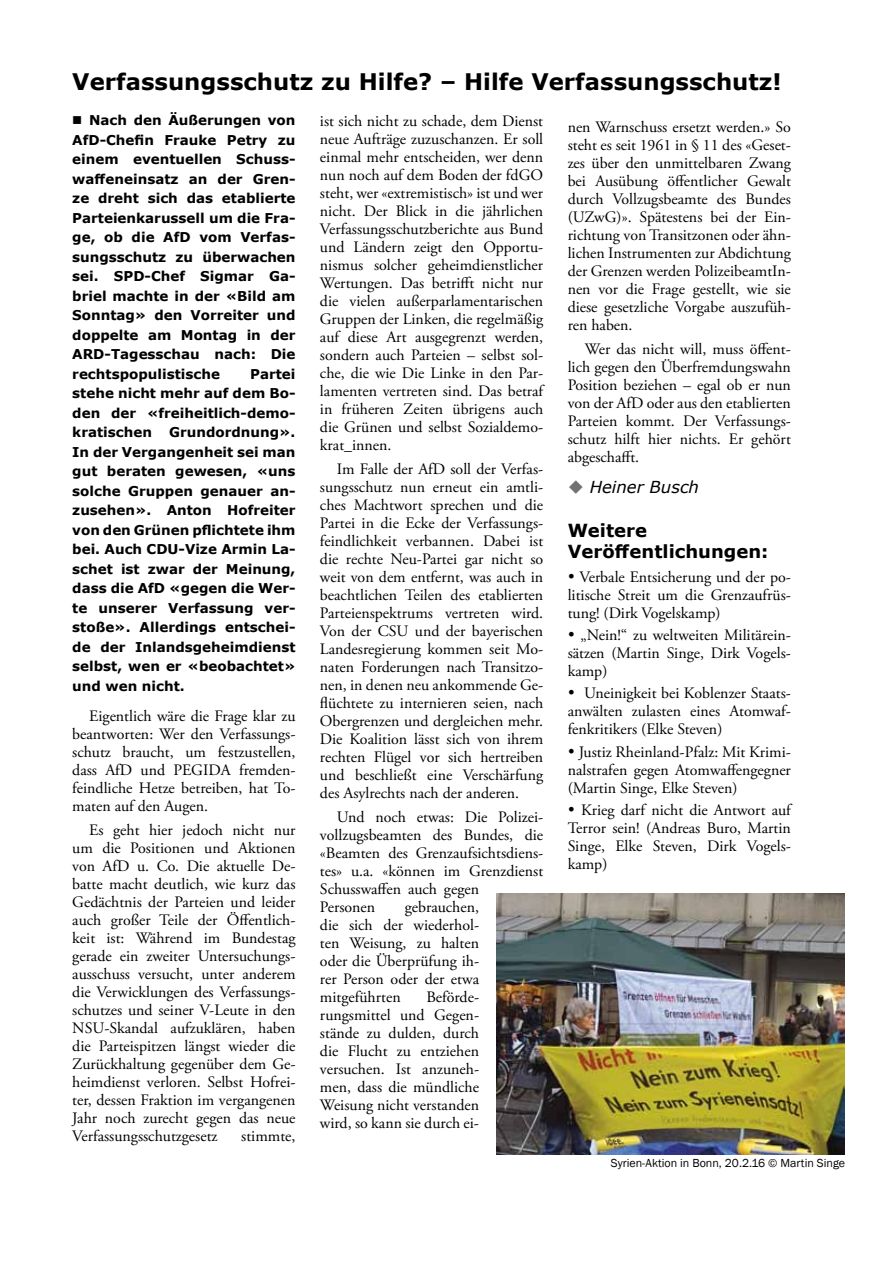
<style>
.page{position:relative;width:893px;height:1263px;background:#fff}
.page>*{position:absolute;margin:0;border:0;box-sizing:border-box;transform-origin:0 0}
.t1{font:700 22.8px "Verdana";color:#000}
.t2{font:700 18px/21px "Verdana";color:#000}
.t3{font:italic 16.5px "Verdana";color:#000}
.t4{font:15.9px/18px "Adobe Garamond Pro";color:#000;text-align:justify}
.t5{font:700 13.5px/19.5px "Verdana";color:#000;text-align:justify}
.t6{font:12px "Franklin Gothic";color:#000}
.s1{color:#707172}
</style>
<div class="page">
<img style="left:496px;top:893px;width:349px;height:261px">
<h1 class="t1" style="left:72px;top:65px;width:711px">Verfassungsschutz zu Hilfe? – Hilfe Verfassungsschutz!</h1>
<p class="t5" style="left:72px;top:110px;width:225px">■ Nach den Äußerungen von AfD-Chefin Frauke Petry zu einem eventuellen Schuss&shy;waffeneinsatz an der Gren&shy;ze dreht sich das etablierte Parteienkarussell um die Fra&shy;ge, ob die AfD vom Verfas&shy;sungsschutz zu überwachen sei. SPD-Chef Sigmar Ga&shy;briel machte in der «Bild am Sonntag» den Vorreiter und doppelte am Montag in der ARD-Tagesschau nach: Die rechtspopulistische</p>
<p class="t5" style="left:72px;top:364px;width:225px;text-indent:178px">Partei stehe nicht mehr auf dem Bo&shy;den der «freiheitlich-demo&shy;kratischen</p>
<p class="t5" style="left:72px;top:422px;width:225px;text-indent:97px">Grundordnung».<br>In der Vergangenheit sei man gut beraten gewesen, «uns solche Gruppen genauer an&shy;zusehen». Anton Hofreiter von den Grünen pflichtete ihm bei. Auch CDU-Vize Armin La&shy;schet ist zwar der Meinung, dass die AfD «gegen die Wer&shy;te unserer Verfassung ver&shy;stoße». Allerdings entschei&shy;de der Inlandsgeheimdienst selbst, wen er «beobachtet» und wen nicht.</p>
<p class="t4" style="left:72px;top:707px;width:225px;text-indent:17px">Eigentlich wäre die Frage klar zu beantworten: Wer den Verfassungs&shy;schutz braucht, um festzustellen, dass AfD und PEGIDA fremden&shy;feindliche Hetze betreiben, hat To&shy;maten auf den Augen.</p>
<p class="t4" style="left:72px;top:821px;width:225px;text-indent:17px">Es geht hier jedoch nicht nur um die Positionen und Aktionen von AfD u. Co. Die aktuelle De&shy;batte macht deutlich, wie kurz das Gedächtnis der Parteien und leider auch großer Teile der Öffentlich&shy;keit ist: Während im Bundestag gerade ein zweiter Untersuchungs&shy;ausschuss versucht, unter anderem die Verwicklungen des Verfassungs&shy;schutzes und seiner V-Leute in den NSU-Skandal aufzuklären, haben die Parteispitzen längst wieder die Zurückhaltung gegenüber dem Ge&shy;heimdienst verloren. Selbst Hofrei&shy;ter, dessen Fraktion im vergangenen Jahr noch zurecht gegen das neue Verfassungsschutzgesetz</p>
<p class="t4" style="left:241px;top:1127px;width:56px">stimmte,</p>
<p class="t4" style="left:320px;top:113px;width:225px">ist sich nicht zu schade, dem Dienst neue Aufträge zuzuschanzen. Er soll einmal mehr entscheiden, wer denn nun noch auf dem Boden der fdGO steht, wer «extremistisch» ist und wer nicht. Der Blick in die jährlichen Verfassungsschutzberichte aus Bund und Ländern zeigt den Opportu&shy;nismus solcher geheimdienstlicher Wertungen. Das betrifft nicht nur die vielen außerparlamentarischen Gruppen der Linken, die regelmäßig auf diese Art ausgegrenzt werden, sondern auch Parteien – selbst sol&shy;che, die wie Die Linke in den Par&shy;lamenten vertreten sind. Das betraf in früheren Zeiten übrigens auch die Grünen und selbst Sozialdemo&shy;krat_innen.</p>
<p class="t4" style="left:320px;top:461px;width:225px;text-indent:17px">Im Falle der AfD soll der Verfas&shy;sungsschutz nun erneut ein amtli&shy;ches Machtwort sprechen und die Partei in die Ecke der Verfassungs&shy;feindlichkeit verbannen. Dabei ist die rechte Neu-Partei gar nicht so weit von dem entfernt, was auch in beachtlichen Teilen des etablierten Parteienspektrums vertreten wird.<br>Von der CSU und der bayerischen Landesregierung kommen seit Mo&shy;naten Forderungen nach Transitzo&shy;nen, in denen neu ankommende Ge&shy;flüchtete zu internieren seien, nach Obergrenzen und dergleichen mehr.<br>Die Koalition lässt sich von ihrem rechten Flügel vor sich hertreiben und beschließt eine Verschärfung des Asylrechts nach der anderen.</p>
<p class="t4" style="left:320px;top:809px;width:225px;text-align:left;text-indent:17px">Und noch etwas: Die Polizei&shy;vollzugsbeamten des Bundes, die «Beamten des Grenzaufsichtsdiens&shy;tes» u.a. «können im Grenzdienst<br>Schusswaffen auch gegen<br>Personen</p>
<p class="t4" style="left:320px;top:899px;width:161px;text-indent:85px">gebrauchen, die sich der wiederhol&shy;ten Weisung, zu halten oder die Überprüfung ih&shy;rer Person oder der etwa mitgeführten</p>
<p class="t4" style="left:320px;top:989px;width:161px;text-indent:106px">Beförde&shy;rungsmittel und Gegen&shy;stände zu dulden, durch die Flucht zu entziehen versuchen. Ist anzuneh&shy;men, dass die mündliche Weisung nicht verstanden wird, so kann sie durch ei-</p>
<p class="t4" style="left:568px;top:118px;width:225px">nen Warnschuss ersetzt werden.» So steht es seit 1961 in § 11 des «Geset&shy;zes über den unmittelbaren Zwang bei Ausübung öffentlicher Gewalt durch Vollzugsbeamte des Bundes (UZwG)». Spätestens bei der Ein&shy;richtung von Transitzonen oder ähn&shy;lichen Instrumenten zur Abdichtung der Grenzen werden PolizeibeamtIn&shy;nen vor die Frage gestellt, wie sie diese gesetzliche Vorgabe auszufüh&shy;ren haben.</p>
<p class="t4" style="left:568px;top:340px;width:225px;text-indent:17px">Wer das nicht will, muss öffent&shy;lich gegen den Überfremdungswahn Position beziehen – egal ob er nun von der AfD oder aus den etablierten Parteien kommt. Der Verfassungs&shy;schutz hilft hier nichts. Er gehört abgeschafft.</p>
<p class="t3" style="left:568px;top:476px;width:133px"><span class="s1">◆</span> Heiner Busch</p>
<p class="t2" style="left:568px;top:519px;width:202px">Weitere<br>Veröffentlichungen:</p>
<p class="t4" style="left:568px;top:568px;width:225px">• Verbale Entsicherung und der po&shy;litische Streit um die Grenzaufrüs&shy;tung! (Dirk Vogelskamp)</p>
<p class="t4" style="left:568px;top:626px;width:225px">• „Nein!“ zu weltweiten Militärein&shy;sätzen (Martin Singe, Dirk Vogels&shy;kamp)</p>
<p class="t4" style="left:568px;top:685px;width:225px">• Uneinigkeit bei Koblenzer Staats&shy;anwälten zulasten eines Atomwaf&shy;fenkritikers (Elke Steven)</p>
<p class="t4" style="left:568px;top:743px;width:225px">• Justiz Rheinland-Pfalz: Mit Krimi&shy;nalstrafen gegen Atomwaffengegner (Martin Singe, Elke Steven)</p>
<p class="t4" style="left:568px;top:801px;width:225px">• Krieg darf nicht die Antwort auf Terror sein! (Andreas Buro, Martin Singe, Elke Steven, Dirk Vogels&shy;kamp)</p>
<p class="t6" style="left:611px;top:1156px;width:236px">Syrien-Aktion in Bonn, 20.2.16 © Martin Singe</p>
</div>
